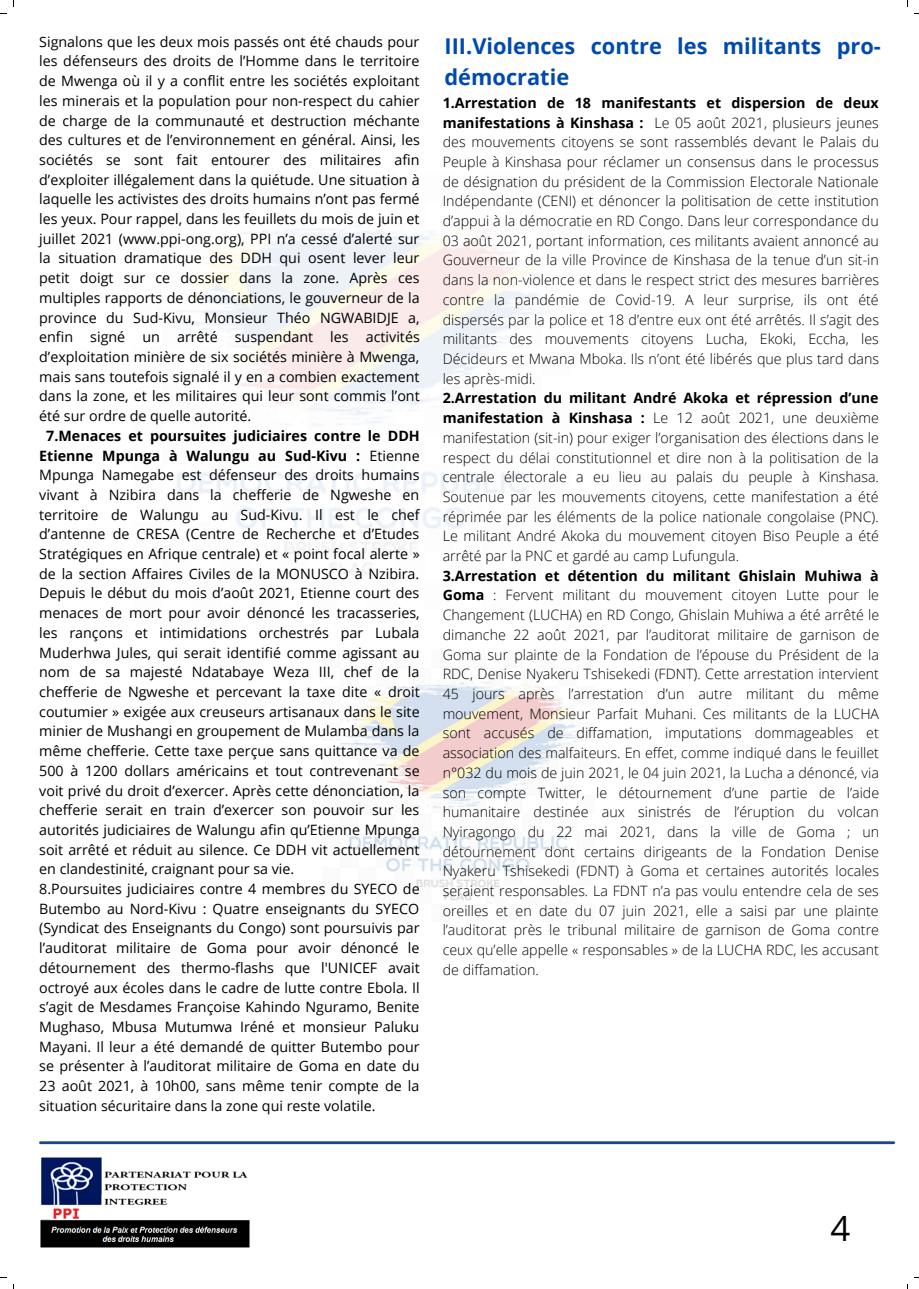
<style>
.page{position:relative;width:919px;height:1289px;background:#fff}
.page>*{position:absolute;margin:0;border:0;box-sizing:border-box;transform-origin:0 0}
.t1{font:34.88px "Open Sans";color:#000}
.t2{font:700 21.75px/30.4px "Open Sans";color:#004aad}
.t3{font:14.25px/19.7px "Open Sans";color:#000;text-align:justify}
.t4{font:300 14.25px/19.7px "Open Sans";color:#000;text-align:justify}
.s1{font-weight:700}
</style>
<div class="page">
<img style="left:336px;top:680px;width:247px;height:221px">
<img style="left:40px;top:1157px;width:210px;height:91px">
<hr style="left:40px;top:1141px;width:853px;height:3px;background:#1a4789">
<p class="t3" style="left:39px;top:31px;width:382px">Signalons que les deux mois passés ont été chauds pour les défenseurs des droits de l’Homme dans le territoire de Mwenga où il y a conflit entre les sociétés exploitant les minerais et la population pour non-respect du cahier de charge de la communauté et destruction méchante des cultures et de l’environnement en général. Ainsi, les sociétés se sont fait entourer des militaires afin d’exploiter illégalement dans la quiétude. Une situation à laquelle les activistes des droits humains n’ont pas fermé les yeux. Pour rappel, dans les feuillets du mois de juin et juillet 2021 (www.ppi-ong.org), PPI n’a cessé d’alerté sur la situation dramatique des DDH qui osent lever leur petit doigt sur ce dossier dans la zone. Après ces multiples rapports de dénonciations, le gouverneur de la province du Sud-Kivu, Monsieur Théo NGWABIDJE a, enfin signé un arrêté suspendant les activités d’exploitation minière de six sociétés minière à Mwenga, mais sans toutefois signalé il y en a combien exactement dans la zone, et les militaires qui leur sont commis l’ont été sur ordre de quelle autorité.</p>
<p class="t3" style="left:39px;top:425px;width:382px;text-indent:7px"><span class="s1">7.Menaces et poursuites judiciaires contre le DDH Etienne Mpunga à Walungu au Sud-Kivu :</span> Etienne Mpunga Namegabe est défenseur des droits humains vivant à Nzibira dans la chefferie de Ngweshe en territoire de Walungu au Sud-Kivu. Il est le chef d’antenne de CRESA (Centre de Recherche et d’Etudes Stratégiques en Afrique centrale) et « point focal alerte » de la section Affaires Civiles de la MONUSCO à Nzibira.<br>Depuis le début du mois d’août 2021, Etienne court des menaces de mort pour avoir dénoncé les tracasseries, les rançons et intimidations orchestrés par Lubala Muderhwa Jules, qui serait identifié comme agissant au nom de sa majesté Ndatabaye Weza III, chef de la chefferie de Ngweshe et percevant la taxe dite « droit coutumier » exigée aux creuseurs artisanaux dans le site minier de Mushangi en groupement de Mulamba dans la même chefferie. Cette taxe perçue sans quittance va de 500 à 1200 dollars américains et tout contrevenant se voit privé du droit d’exercer. Après cette dénonciation, la chefferie serait en train d’exercer son pouvoir sur les autorités judiciaires de Walungu afin qu’Etienne Mpunga soit arrêté et réduit au silence. Ce DDH vit actuellement en clandestinité, craignant pour sa vie.</p>
<p class="t3" style="left:39px;top:878px;width:382px">8.Poursuites judiciaires contre 4 membres du SYECO de Butembo au Nord-Kivu : Quatre enseignants du SYECO (Syndicat des Enseignants du Congo) sont poursuivis par l’auditorat militaire de Goma pour avoir dénoncé le détournement des thermo-flashs que l'UNICEF avait octroyé aux écoles dans le cadre de lutte contre Ebola. Il s’agit de Mesdames Françoise Kahindo Nguramo, Benite Mughaso, Mbusa Mutumwa Iréné et monsieur Paluku Mayani. Il leur a été demandé de quitter Butembo pour se présenter à l’auditorat militaire de Goma en date du 23 août 2021, à 10h00, sans même tenir compte de la situation sécuritaire dans la zone qui reste volatile.</p>
<p class="t2" style="left:444px;top:31px;width:438px">III.Violences contre les militants pro&shy;démocratie</p>
<p class="t4" style="left:442px;top:92px;width:438px"><span class="s1">1.Arrestation de 18 manifestants et dispersion de deux manifestations à Kinshasa :</span> Le 05 août 2021, plusieurs jeunes des mouvements citoyens se sont rassemblés devant le Palais du Peuple à Kinshasa pour réclamer un consensus dans le processus de désignation du président de la Commission Electorale Nationale Indépendante (CENI) et dénoncer la politisation de cette institution d’appui à la démocratie en RD Congo. Dans leur correspondance du 03 août 2021, portant information, ces militants avaient annoncé au Gouverneur de la ville Province de Kinshasa de la tenue d’un sit-in dans la non-violence et dans le respect strict des mesures barrières contre la pandémie de Covid-19. A leur surprise, ils ont été dispersés par la police et 18 d’entre eux ont été arrêtés. Il s’agit des militants des mouvements citoyens Lucha, Ekoki, Eccha, les Décideurs et Mwana Mboka. Ils n’ont été libérés que plus tard dans les après-midi.</p>
<p class="t4" style="left:442px;top:388px;width:437px"><span class="s1">2.Arrestation du militant André Akoka et répression d’une manifestation à Kinshasa :</span> Le 12 août 2021, une deuxième manifestation (sit-in) pour exiger l’organisation des élections dans le respect du délai constitutionnel et dire non à la politisation de la centrale électorale a eu lieu au palais du peuple à Kinshasa.<br>Soutenue par les mouvements citoyens, cette manifestation a été réprimée par les éléments de la police nationale congolaise (PNC).<br>Le militant André Akoka du mouvement citoyen Biso Peuple a été arrêté par la PNC et gardé au camp Lufungula.</p>
<p class="t4" style="left:442px;top:565px;width:438px"><span class="s1">3.Arrestation et détention du militant Ghislain Muhiwa à Goma</span> : Fervent militant du mouvement citoyen Lutte pour le Changement (LUCHA) en RD Congo, Ghislain Muhiwa a été arrêté le dimanche 22 août 2021, par l’auditorat militaire de garnison de Goma sur plainte de la Fondation de l’épouse du Président de la RDC, Denise Nyakeru Tshisekedi (FDNT). Cette arrestation intervient 45 jours après l’arrestation d’un autre militant du même mouvement, Monsieur Parfait Muhani. Ces militants de la LUCHA sont accusés de diffamation, imputations dommageables et association des malfaiteurs. En effet, comme indiqué dans le feuillet n°032 du mois de juin 2021, le 04 juin 2021, la Lucha a dénoncé, via son compte Twitter, le détournement d’une partie de l’aide humanitaire destinée aux sinistrés de l’éruption du volcan Nyiragongo du 22 mai 2021, dans la ville de Goma ; un détournement dont certains dirigeants de la Fondation Denise Nyakeru Tshisekedi (FDNT) à Goma et certaines autorités locales seraient responsables. La FDNT n’a pas voulu entendre cela de ses oreilles et en date du 07 juin 2021, elle a saisi par une plainte l’auditorat près le tribunal militaire de garnison de Goma contre ceux qu’elle appelle « responsables » de la LUCHA RDC, les accusant de diffamation.</p>
<p class="t1" style="left:830px;top:1203px;width:21px">4</p>
</div>
